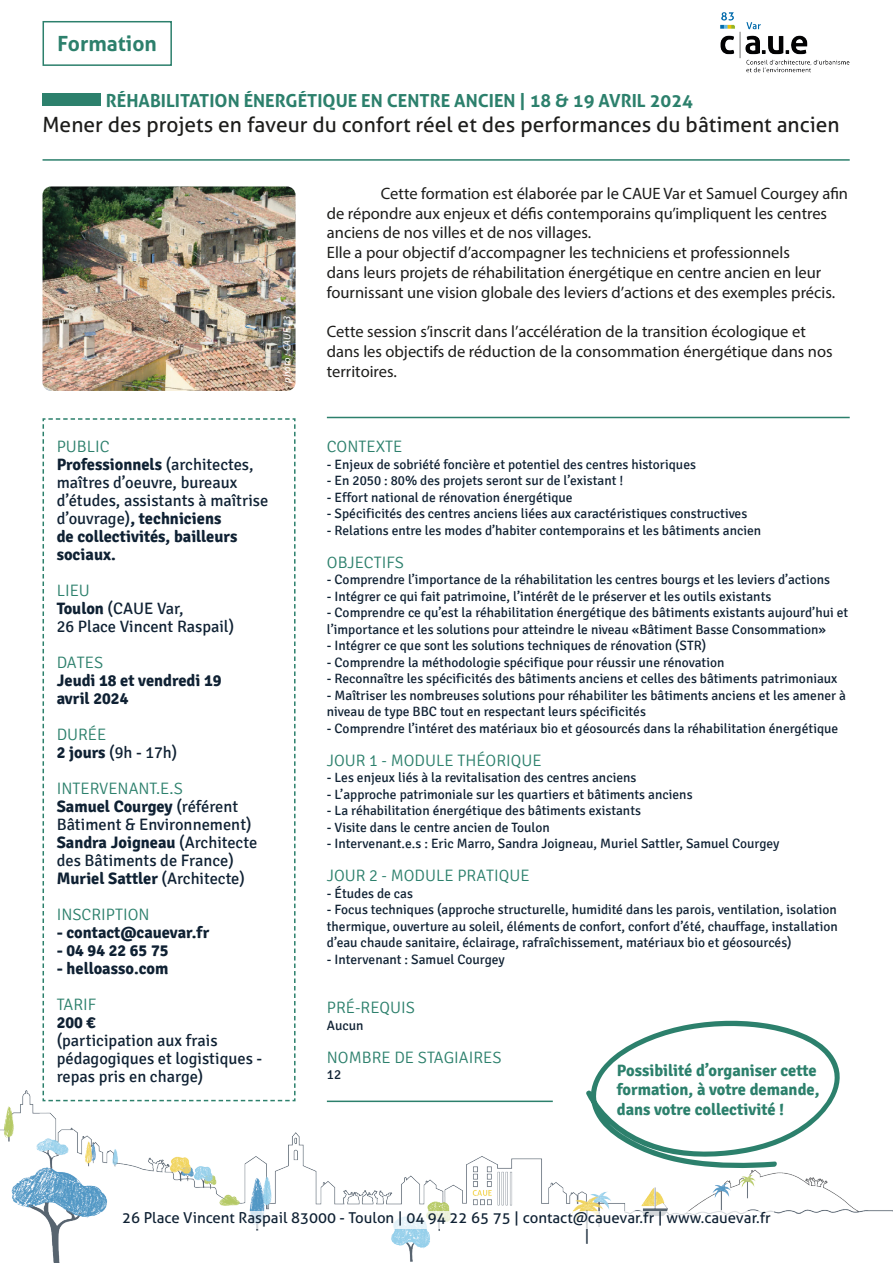
<style>
.page{position:relative;width:893px;height:1263px;background:#fff}
.page>*{position:absolute;margin:0;border:0;box-sizing:border-box;transform-origin:0 0}
.t1{font:21px "Aller";color:#1d1d1b}
.t2{font:700 21px "Aller";color:#2c806c}
.t3{font:700 18px "Aller";color:#2c806c}
.t4{font:16.5px/19.8px "Myriad Pro";color:#1d1d1b}
.t5{font:16.5px/18px "Signika";color:#0f2133}
.t6{font:300 16.5px "Signika";color:#2c806c}
.t7{font:700 16.5px "Signika";color:#0f2133}
.t8{font:700 16.5px/19.8px "Signika";color:#2c806c}
.t9{font:15px "Aller";color:#0f2133}
.t10{font:13.5px/16.5px "Signika";color:#0f2133}
.t11{font:italic 10.5px "Myriad Pro";color:#fff}
.s1{font-weight:700}
.s2{font-weight:400}
</style>
<div class="page">
<img style="left:0;top:1091px;width:893px;height:172px">
<div style="left:119px;top:1212px;width:655px;height:17px;background:#fff"></div>
<img style="left:43px;top:186px;width:253px;height:205px">
<div style="left:43px;top:21px;width:129px;height:45px;border:2px solid #2c806c"></div>
<svg style="left:42px;top:418px;width:254px;height:684px"></svg>
<hr style="left:43px;top:159px;width:807px;height:2px;background:#2c806c">
<hr style="left:327px;top:417px;width:523px;height:1px;background:#2c806c">
<hr style="left:327px;top:1100px;width:226px;height:2px;background:#2c806c">
<div style="left:43px;top:93px;width:58px;height:13px;background:#2c806c"></div>
<img style="left:720px;top:12px;width:130px;height:61px">
<svg style="left:585px;top:1020px;width:263px;height:149px"></svg>
<p class="t2" style="left:58px;top:30px;width:101px">Formation</p>
<p class="t3" style="left:106px;top:89px;width:589px">RÉHABILITATION ÉNERGÉTIQUE EN CENTRE ANCIEN | 18 &amp; 19 AVRIL 2024</p>
<p class="t1" style="left:43px;top:112px;width:799px">Mener des projets en faveur du confort réel et des performances du bâtiment ancien</p>
<p class="t11" style="left:280px;top:383px;width:68px;rotate:-90deg">photo : CAUE 13</p>
<p class="t6" style="left:57px;top:437px;width:54px">PUBLIC</p>
<p class="t5" style="left:57px;top:456px;width:213px"><span class="s1">Professionnels</span> (architectes, maîtres d’oeuvre, bureaux d’études, assistants à maîtrise d’ouvrage)<span class="s1">, techniciens<br>de collectivités, bailleurs sociaux.</span></p>
<p class="t6" style="left:57px;top:581px;width:35px">LIEU</p>
<p class="t5" style="left:57px;top:600px;width:128px"><span class="s1">Toulon</span> (CAUE Var,</p>
<p class="t5" style="left:57px;top:618px;width:179px">26 Place Vincent Raspail)</p>
<p class="t6" style="left:57px;top:653px;width:48px">DATES</p>
<p class="t7" style="left:57px;top:671px;width:166px">Jeudi 18 et vendredi 19</p>
<p class="t7" style="left:57px;top:689px;width:73px">avril 2024</p>
<p class="t6" style="left:57px;top:725px;width:51px">DURÉE</p>
<p class="t5" style="left:57px;top:744px;width:122px"><span class="s1">2 jours</span> (9h - 17h)</p>
<p class="t6" style="left:57px;top:779px;width:128px">INTERVENANT.E.S</p>
<p class="t5" style="left:57px;top:798px;width:196px"><span class="s1">Samuel Courgey</span> (référent<br>Bâtiment &amp; Environnement)</p>
<p class="t5" style="left:57px;top:834px;width:202px"><span class="s1">Sandra Joigneau</span> (Architecte des Bâtiments de France)</p>
<p class="t7" style="left:57px;top:869px;width:190px">Muriel Sattler <span class="s2">(Architecte)</span></p>
<p class="t6" style="left:57px;top:905px;width:94px">INSCRIPTION</p>
<p class="t7" style="left:57px;top:923px;width:154px">- contact@cauevar.fr</p>
<p class="t7" style="left:57px;top:941px;width:113px">- 04 94 22 65 75</p>
<p class="t7" style="left:57px;top:959px;width:113px">- helloasso.com</p>
<p class="t6" style="left:57px;top:995px;width:41px">TARIF</p>
<p class="t7" style="left:57px;top:1013px;width:41px">200 €</p>
<p class="t5" style="left:57px;top:1032px;width:207px">(participation aux frais pédagogiques et logistiques - repas pris en charge)</p>
<p class="t4" style="left:327px;top:183px;width:523px;text-indent:54px">Cette formation est élaborée par le CAUE Var et Samuel Courgey afin de répondre aux enjeux et défis contemporains qu’impliquent les centres anciens de nos villes et de nos villages.</p>
<p class="t4" style="left:327px;top:243px;width:510px">Elle a pour objectif d’accompagner les techniciens et professionnels<br>dans leurs projets de réhabilitation énergétique en centre ancien en leur fournissant une vision globale des leviers d’actions et des exemples précis.</p>
<p class="t4" style="left:327px;top:322px;width:507px">Cette session s’inscrit dans l’accélération de la transition écologique et dans les objectifs de réduction de la consommation énergétique dans nos territoires.</p>
<p class="t6" style="left:327px;top:437px;width:77px">CONTEXTE</p>
<p class="t10" style="left:327px;top:456px;width:371px">- Enjeux de sobriété foncière et potentiel des centres historiques</p>
<p class="t10" style="left:327px;top:472px;width:298px">- En 2050 : 80% des projets seront sur de l’existant !</p>
<p class="t10" style="left:327px;top:489px;width:247px">- Effort national de rénovation énergétique</p>
<p class="t10" style="left:327px;top:505px;width:422px">- Spécificités des centres anciens liées aux caractéristiques constructives</p>
<p class="t10" style="left:327px;top:522px;width:436px">- Relations entre les modes d’habiter contemporains et les bâtiments ancien</p>
<p class="t6" style="left:327px;top:553px;width:79px">OBJECTIFS</p>
<p class="t10" style="left:327px;top:571px;width:505px">- Comprendre l’importance de la réhabilitation les centres bourgs et les leviers d’actions</p>
<p class="t10" style="left:327px;top:588px;width:446px">- Intégrer ce qui fait patrimoine, l’intérêt de le préserver et les outils existants</p>
<p class="t10" style="left:327px;top:604px;width:523px">- Comprendre ce qu’est la réhabilitation énergétique des bâtiments existants aujourd’hui et l’importance et les solutions pour atteindre le niveau «Bâtiment Basse Consommation»</p>
<p class="t10" style="left:327px;top:637px;width:381px">- Intégrer ce que sont les solutions techniques de rénovation (STR)</p>
<p class="t10" style="left:327px;top:654px;width:399px">- Comprendre la méthodologie spécifique pour réussir une rénovation</p>
<p class="t10" style="left:327px;top:670px;width:512px">- Reconnaître les spécificités des bâtiments anciens et celles des bâtiments patrimoniaux</p>
<p class="t10" style="left:327px;top:687px;width:521px">- Maîtriser les nombreuses solutions pour réhabiliter les bâtiments anciens et les amener à niveau de type BBC tout en respectant leurs spécificités</p>
<p class="t10" style="left:327px;top:720px;width:513px">- Comprendre l’intéret des matériaux bio et géosourcés dans la réhabilitation énergétique</p>
<p class="t6" style="left:327px;top:751px;width:216px">JOUR 1 - MODULE THÉORIQUE</p>
<p class="t10" style="left:327px;top:769px;width:311px">- Les enjeux liés à la revitalisation des centres anciens</p>
<p class="t10" style="left:327px;top:786px;width:367px">- L’approche patrimoniale sur les quartiers et bâtiments anciens</p>
<p class="t10" style="left:327px;top:802px;width:316px">- La réhabilitation énergétique des bâtiments existants</p>
<p class="t10" style="left:327px;top:819px;width:224px">- Visite dans le centre ancien de Toulon</p>
<p class="t10" style="left:327px;top:835px;width:454px">- Intervenant.e.s : Eric Marro, Sandra Joigneau, Muriel Sattler, Samuel Courgey</p>
<p class="t6" style="left:327px;top:866px;width:204px">JOUR 2 - MODULE PRATIQUE</p>
<p class="t10" style="left:327px;top:885px;width:88px">- Études de cas</p>
<p class="t10" style="left:327px;top:901px;width:512px;text-align:justify">- Focus techniques (approche structurelle, humidité dans les parois, ventilation, isolation thermique, ouverture au soleil, éléments de confort, confort d’été, chauffage, installation d’eau chaude sanitaire, éclairage, rafraîchissement, matériaux bio et géosourcés)</p>
<p class="t10" style="left:327px;top:951px;width:179px">- Intervenant : Samuel Courgey</p>
<p class="t6" style="left:327px;top:998px;width:90px">PRÉ-REQUIS</p>
<p class="t10" style="left:327px;top:1017px;width:38px">Aucun</p>
<p class="t6" style="left:327px;top:1048px;width:176px">NOMBRE DE STAGIAIRES</p>
<p class="t10" style="left:327px;top:1066px;width:16px">12</p>
<p class="t8" style="left:617px;top:1060px;width:204px">Possibilité d’organiser cette formation, à votre demande, dans votre collectivité !</p>
<p class="t9" style="left:122px;top:1208px;width:650px">26 Place Vincent Raspail 83000 - Toulon | 04 94 22 65 75 | contact@cauevar.fr | www.cauevar.fr</p>
</div>
